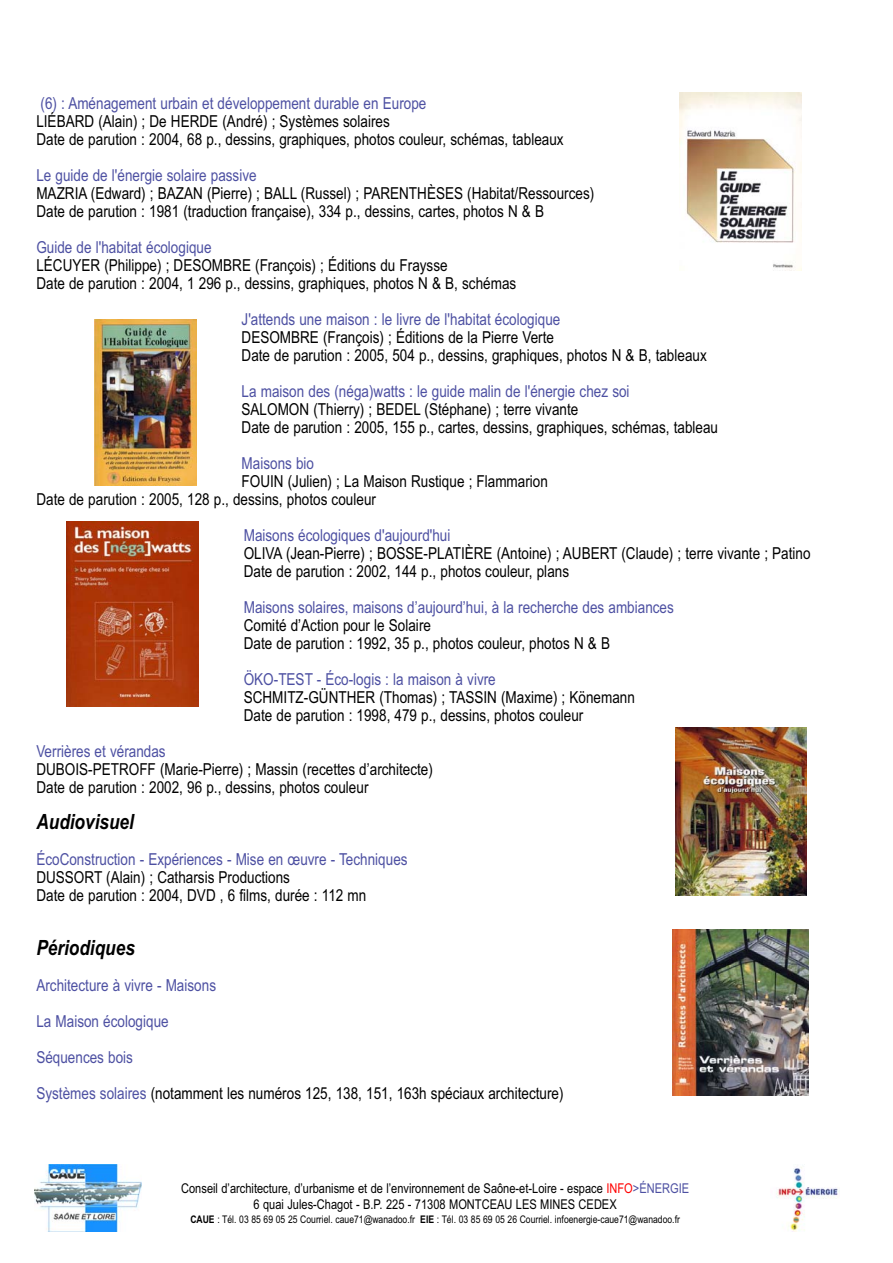
<style>
.page{position:relative;width:893px;height:1263px;background:#fff}
.page>*{position:absolute;margin:0;border:0;box-sizing:border-box;transform-origin:0 0}
.t1{font:italic 700 21px "Arial Narrow";color:#000}
.t2{font:16.5px/18px "Arial Narrow";color:#000}
.t3{font:16.5px/36px "Arial Narrow";color:#4d50a2}
.t4{font:13.5px/16.2px "Arial Narrow";color:#000;text-align:center}
.t5{font:10.5px "Arial Narrow";color:#000}
.s1{color:#000}
.s2{color:#f00}
.s3{color:#4d50a2}
.s4{font-weight:700}
</style>
<div class="page">
<img style="left:34px;top:1164px;width:107px;height:67px">
<img style="left:776px;top:1167px;width:64px;height:64px">
<img style="left:675px;top:727px;width:131px;height:168px">
<img style="left:672px;top:930px;width:136px;height:165px">
<img style="left:66px;top:521px;width:133px;height:186px">
<img style="left:680px;top:93px;width:121px;height:177px">
<img style="left:95px;top:319px;width:102px;height:167px">
<p class="t3" style="left:41px;top:87px;width:387px">(6) : Aménagement urbain et développement durable en Europe</p>
<p class="t2" style="left:36px;top:114px;width:529px">LIÉBARD (Alain) ; De HERDE (André) ; Systèmes solaires<br>Date de parution : 2004, 68 p., dessins, graphiques, photos couleur, schémas, tableaux</p>
<p class="t3" style="left:36px;top:159px;width:222px">Le guide de l'énergie solaire passive</p>
<p class="t2" style="left:36px;top:186px;width:559px">MAZRIA (Edward) ; BAZAN (Pierre) ; BALL (Russel) ; PARENTHÈSES (Habitat/Ressources)<br>Date de parution : 1981 (traduction française), 334 p., dessins, cartes, photos N &amp; B</p>
<p class="t3" style="left:36px;top:231px;width:177px">Guide de l'habitat écologique</p>
<p class="t2" style="left:36px;top:258px;width:481px">LÉCUYER (Philippe) ; DESOMBRE (François) ; Éditions du Fraysse<br>Date de parution : 2004, 1 296 p., dessins, graphiques, photos N &amp; B, schémas</p>
<p class="t3" style="left:242px;top:303px;width:320px">J'attends une maison : le livre de l'habitat écologique</p>
<p class="t2" style="left:242px;top:330px;width:467px">DESOMBRE (François) ; Éditions de la Pierre Verte<br>Date de parution : 2005, 504 p., dessins, graphiques, photos N &amp; B, tableaux</p>
<p class="t3" style="left:242px;top:375px;width:390px">La maison des (néga)watts : le guide malin de l'énergie chez soi</p>
<p class="t2" style="left:242px;top:402px;width:478px">SALOMON (Thierry) ; BEDEL (Stéphane) ; terre vivante<br>Date de parution : 2005, 155 p., cartes, dessins, graphiques, schémas, tableau</p>
<p class="t3" style="left:242px;top:447px;width:74px">Maisons bio</p>
<p class="t2" style="left:36px;top:474px;width:513px;text-indent:205px">FOUIN (Julien) ; La Maison Rustique ; Flammarion<br>Date de parution : 2005, 128 p., dessins, photos couleur</p>
<p class="t3" style="left:244px;top:519px;width:208px">Maisons écologiques d'aujourd'hui</p>
<p class="t2" style="left:244px;top:546px;width:568px">OLIVA (Jean-Pierre) ; BOSSE-PLATIÈRE (Antoine) ; AUBERT (Claude) ; terre vivante ; Patino<br>Date de parution : 2002, 144 p., photos couleur, plans</p>
<p class="t3" style="left:244px;top:591px;width:432px">Maisons solaires, maisons d’aujourd’hui, à la recherche des ambiances</p>
<p class="t2" style="left:244px;top:618px;width:368px">Comité d’Action pour le Solaire<br>Date de parution : 1992, 35 p., photos couleur, photos N &amp; B</p>
<p class="t3" style="left:244px;top:663px;width:254px">ÖKO-TEST - Éco-logis : la maison à vivre</p>
<p class="t2" style="left:244px;top:690px;width:393px">SCHMITZ-GÜNTHER (Thomas) ; TASSIN (Maxime) ; Könemann<br>Date de parution : 1998, 479 p., dessins, photos couleur</p>
<p class="t3" style="left:36px;top:735px;width:131px">Verrières et vérandas</p>
<p class="t2" style="left:36px;top:762px;width:398px">DUBOIS-PETROFF (Marie-Pierre) ; Massin (recettes d’architecte)<br>Date de parution : 2002, 96 p., dessins, photos couleur</p>
<p class="t1" style="left:36px;top:814px;width:99px">Audiovisuel</p>
<p class="t3" style="left:36px;top:843px;width:373px">ÉcoConstruction - Expériences - Mise en œuvre - Techniques</p>
<p class="t2" style="left:36px;top:870px;width:331px">DUSSORT (Alain) ; Catharsis Productions<br>Date de parution : 2004, DVD , 6 films, durée : 112 mn</p>
<p class="t1" style="left:36px;top:940px;width:100px">Périodiques</p>
<p class="t3" style="left:36px;top:969px;width:529px">Architecture à vivre - Maisons<br>La Maison écologique<br>Séquences bois<br>Systèmes solaires <span class="s1">(notamment les numéros 125, 138, 151, 163h spéciaux architecture)</span></p>
<p class="t4" style="left:181px;top:1182px;width:509px">Conseil d’architecture, d’urbanisme et de l’environnement de Saône-et-Loire - espace <span class="s2">INFO</span><span class="s3">&gt;ÉNERGIE<br></span>6 quai Jules-Chagot - B.P. 225 - 71308 MONTCEAU LES MINES CEDEX</p>
<p class="t5" style="left:190px;top:1216px;width:491px"><span class="s4">CAUE</span> : Tél. 03 85 69 05 25 Courriel. caue71@wanadoo.fr <span class="s4">EIE</span> : Tél. 03 85 69 05 26 Courriel. infoenergie-caue71@wanadoo.fr</p>
</div>
